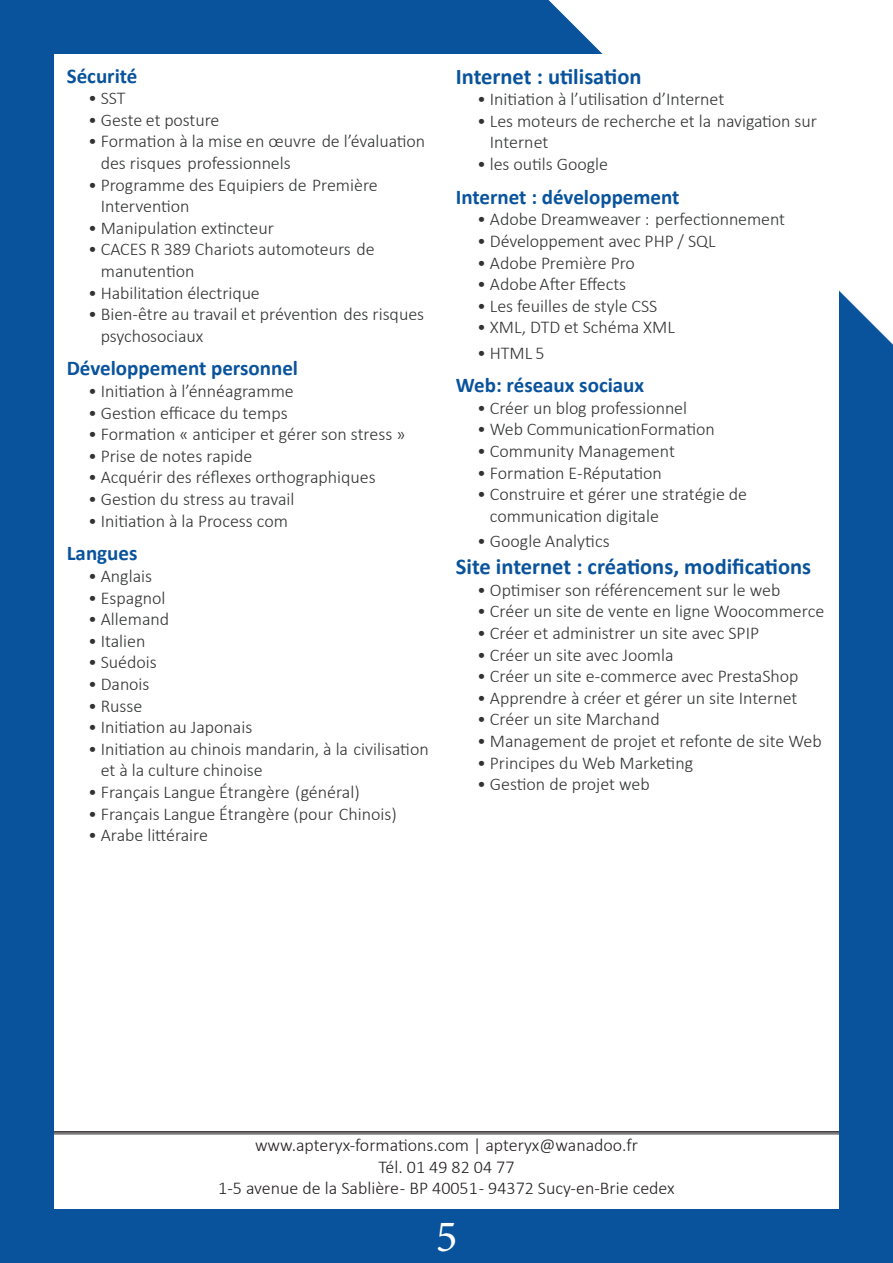
<style>
.page{position:relative;width:893px;height:1263px;background:#09539c}
.page>*{position:absolute;margin:0;border:0;box-sizing:border-box;transform-origin:0 0}
.t1{font:45px "Minion Pro";color:#fff}
.Catégorie{font:700 22.5px "Calibri";color:#09539c}
.Rubrique{font:700 21px "Calibri";color:#09539c}
.t2{font:300 18px/21.6px "Calibri";color:#313232}
.t3{font:300 18px/21.6px "Calibri";color:#231f20;text-align:center}
</style>
<div class="page">
<svg style="left:548px;top:0;width:345px;height:345px;background:#e9eff6"></svg>
<div style="left:54px;top:54px;width:785px;height:1155px;background:#fff"></div>
<hr style="left:54px;top:1131px;width:785px;height:2px;background:#231f20">
<hr style="left:54px;top:1134px;width:785px;height:1px;background:#231f20">
<p class="Rubrique" style="left:67px;top:61px;width:72px">Sécurité</p>
<p class="t2" style="left:88px;top:87px;width:39px">• SST</p>
<p class="t2" style="left:88px;top:109px;width:133px">• Geste et posture</p>
<p class="t2" style="left:101px;top:130px;width:326px;text-indent:-13px">• Formation à la mise en œuvre de l’évaluation des risques professionnels</p>
<p class="t2" style="left:101px;top:174px;width:279px;text-indent:-13px">• Programme des Equipiers de Première<br>Intervention</p>
<p class="t2" style="left:88px;top:217px;width:187px">• Manipulation extincteur</p>
<p class="t2" style="left:101px;top:238px;width:275px;text-indent:-13px">• CACES R 389 Chariots automoteurs de manutention</p>
<p class="t2" style="left:88px;top:282px;width:173px">• Habilitation électrique</p>
<p class="t2" style="left:101px;top:303px;width:325px;text-indent:-13px">• Bien-être au travail et prévention des risques psychosociaux</p>
<p class="Rubrique" style="left:67px;top:354px;width:233px">Développement personnel</p>
<p class="t2" style="left:88px;top:380px;width:207px">• Initiation à l’énnéagramme</p>
<p class="t2" style="left:88px;top:402px;width:201px">• Gestion efficace du temps</p>
<p class="t2" style="left:88px;top:423px;width:319px">• Formation « anticiper et gérer son stress »</p>
<p class="t2" style="left:88px;top:445px;width:166px">• Prise de notes rapide</p>
<p class="t2" style="left:88px;top:466px;width:289px">• Acquérir des réflexes orthographiques</p>
<p class="t2" style="left:88px;top:488px;width:208px">• Gestion du stress au travail</p>
<p class="t2" style="left:88px;top:510px;width:201px">• Initiation à la Process com</p>
<p class="Rubrique" style="left:67px;top:538px;width:72px">Langues</p>
<p class="t2" style="left:88px;top:565px;width:66px">• Anglais</p>
<p class="t2" style="left:88px;top:587px;width:79px">• Espagnol</p>
<p class="t2" style="left:88px;top:608px;width:83px">• Allemand</p>
<p class="t2" style="left:88px;top:630px;width:59px">• Italien</p>
<p class="t2" style="left:88px;top:651px;width:70px">• Suédois</p>
<p class="t2" style="left:88px;top:673px;width:63px">• Danois</p>
<p class="t2" style="left:88px;top:695px;width:56px">• Russe</p>
<p class="t2" style="left:88px;top:716px;width:166px">• Initiation au Japonais</p>
<p class="t2" style="left:101px;top:738px;width:330px;text-indent:-13px">• Initiation au chinois mandarin, à la civilisation et à la culture chinoise</p>
<p class="t2" style="left:88px;top:781px;width:273px">• Français Langue Étrangère (général)</p>
<p class="t2" style="left:88px;top:803px;width:310px">• Français Langue Étrangère (pour Chinois)</p>
<p class="t2" style="left:88px;top:824px;width:121px">• Arabe littéraire</p>
<p class="Catégorie" style="left:456px;top:60px;width:187px">Internet : utilisation</p>
<p class="t2" style="left:477px;top:88px;width:249px">• Initiation à l’utilisation d’Internet</p>
<p class="t2" style="left:490px;top:110px;width:329px;text-indent:-13px">• Les moteurs de recherche et la navigation sur<br>Internet</p>
<p class="t2" style="left:477px;top:153px;width:132px">• les outils Google</p>
<p class="Rubrique" style="left:456px;top:182px;width:225px">Internet : développement</p>
<p class="t2" style="left:477px;top:208px;width:309px">• Adobe Dreamweaver : perfectionnement</p>
<p class="t2" style="left:477px;top:230px;width:240px">• Développement avec PHP / SQL</p>
<p class="t2" style="left:477px;top:252px;width:159px">• Adobe Première Pro</p>
<p class="t2" style="left:477px;top:273px;width:151px">• Adobe After Effects</p>
<p class="t2" style="left:477px;top:295px;width:182px">• Les feuilles de style CSS</p>
<p class="t2" style="left:477px;top:316px;width:199px">• XML, DTD et Schéma XML</p>
<p class="t2" style="left:477px;top:342px;width:69px">• HTML 5</p>
<p class="Rubrique" style="left:456px;top:370px;width:190px">Web: réseaux sociaux</p>
<p class="t2" style="left:477px;top:397px;width:211px">• Créer un blog professionnel</p>
<p class="t2" style="left:477px;top:418px;width:239px">• Web CommunicationFormation</p>
<p class="t2" style="left:477px;top:440px;width:199px">• Community Management</p>
<p class="t2" style="left:477px;top:462px;width:186px">• Formation E-Réputation</p>
<p class="t2" style="left:490px;top:483px;width:259px;text-indent:-13px">• Construire et gérer une stratégie de communication digitale</p>
<p class="t2" style="left:477px;top:530px;width:134px">• Google Analytics</p>
<p class="Catégorie" style="left:456px;top:551px;width:357px">Site internet : créations, modifications</p>
<p class="t2" style="left:477px;top:579px;width:305px">• Optimiser son référencement sur le web</p>
<p class="t2" style="left:477px;top:600px;width:349px">• Créer un site de vente en ligne Woocommerce</p>
<p class="t2" style="left:477px;top:622px;width:284px">• Créer et administrer un site avec SPIP</p>
<p class="t2" style="left:477px;top:643px;width:198px">• Créer un site avec Joomla</p>
<p class="t2" style="left:477px;top:665px;width:323px">• Créer un site e-commerce avec PrestaShop</p>
<p class="t2" style="left:477px;top:687px;width:322px">• Apprendre à créer et gérer un site Internet</p>
<p class="t2" style="left:477px;top:708px;width:184px">• Créer un site Marchand</p>
<p class="t2" style="left:477px;top:730px;width:346px">• Management de projet et refonte de site Web</p>
<p class="t2" style="left:477px;top:751px;width:218px">• Principes du Web Marketing</p>
<p class="t2" style="left:477px;top:773px;width:174px">• Gestion de projet web</p>
<p class="t3" style="left:218px;top:1134px;width:458px">www.apteryx-formations.com | apteryx@wanadoo.fr<br>Tél. 01 49 82 04 77<br>1-5 avenue de la Sablière - BP 40051 - 94372 Sucy-en-Brie cedex</p>
<h1 class="t1" style="left:436px;top:1206px;width:23px">5</h1>
</div>
